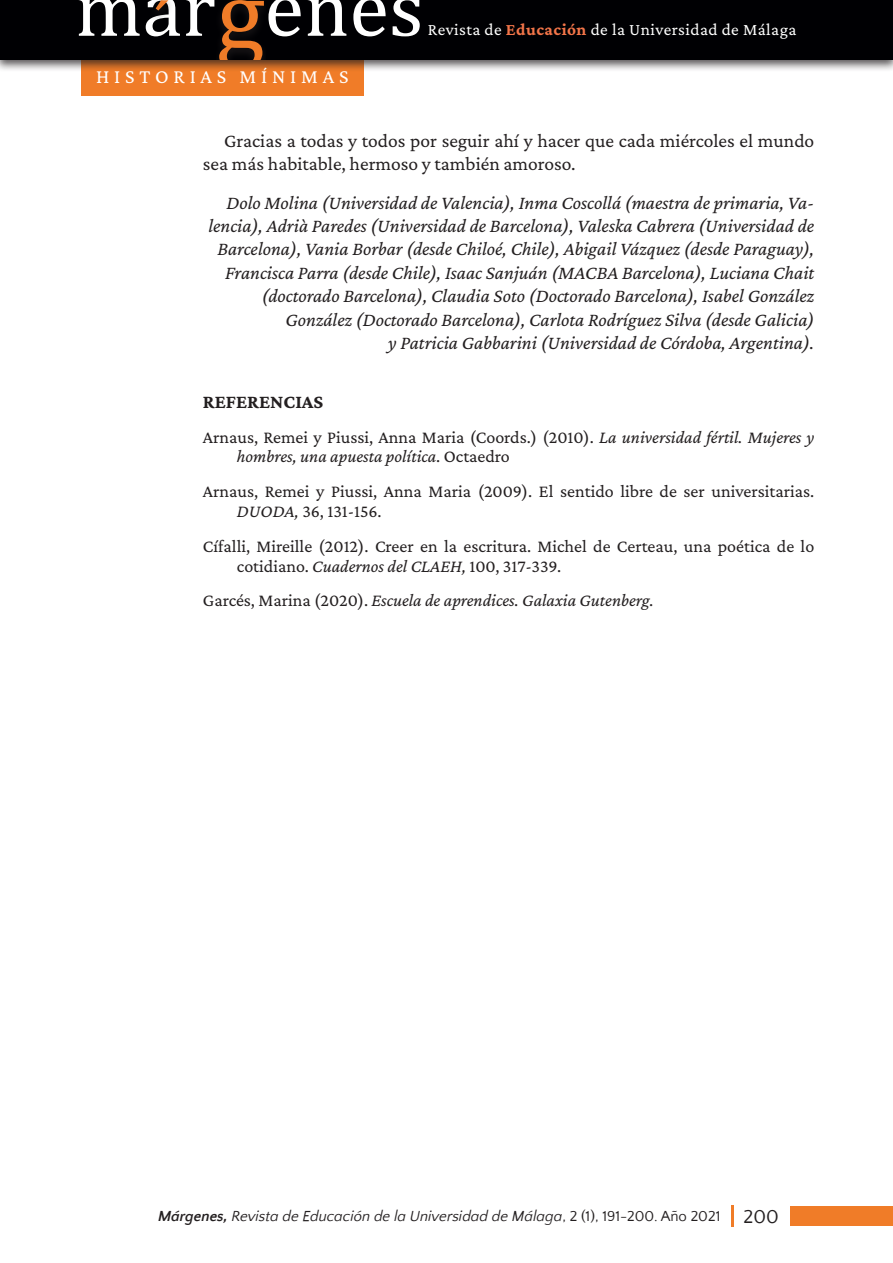
<style>
.page{position:relative;width:893px;height:1263px;background:#fff}
.page>*{position:absolute;margin:0;border:0;box-sizing:border-box;transform-origin:0 0}
.t1{font:20.25px "Crimson Pro";letter-spacing:.24em;color:#fff}
.t2{font:italic 19.5px/23.4px "Crimson Pro";color:#231f20;text-align:right}
.t3{font:19.5px/23.4px "Crimson Pro";color:#231f20}
.t4{font:700 19.5px "Crimson Pro";color:#231f20}
.t5{font:18px/19.8px "Crimson Pro";color:#231f20}
.t6{font:italic 18px "Crimson Pro";color:#231f20}
.t7{font:17.25px "Crimson Pro";letter-spacing:.025em;color:#fff}
.t8{font:italic 15px "Quattrocento Sans";color:#231f20}
.s1{font-weight:700;color:#f37549}
.s2{font-style:italic}
.s3{font-style:normal}
.s4{font-weight:700}
.s5{font-style:normal;font-size:19.5px}
</style>
<div class="page">
<div style="left:81px;top:55px;width:283px;height:41px;background:#f07c28"></div>
<div style="left:0;top:0;width:893px;height:72px;background:#231f20;opacity:.75"></div>
<div style="left:0;top:0;width:893px;height:60px;background:#000003"></div>
<svg style="left:78px;top:0;width:62px;height:36px"></svg>
<svg style="left:307px;top:0;width:39px;height:36px"></svg>
<svg style="left:353px;top:0;width:33px;height:36px"></svg>
<svg style="left:393px;top:0;width:27px;height:36px"></svg>
<svg style="left:146px;top:0;width:155px;height:59px"></svg>
<div style="left:791px;top:1206px;width:102px;height:20px;background:#f07c28"></div>
<hr style="left:731px;top:1205px;width:3px;height:22px;background:#f07c28">
<p class="t1" style="left:96px;top:63px;width:254px">HISTORIAS MÍNIMAS</p>
<p class="t7" style="left:428px;top:18px;width:370px">Revista de <span class="s1">EDUCACIÓN</span> de la Universidad de Málaga</p>
<p class="t3" style="left:203px;top:128px;width:613px;text-indent:21px">Gracias a todas y todos por seguir ahí y hacer que cada miércoles el mundo sea más habitable, hermoso y también amoroso.</p>
<p class="t2" style="left:208px;top:190px;width:607px">Dolo Molina (Universidad de Valencia), Inma Coscollá (maestra de primaria, Va&shy;lencia), Adrià Paredes (Universidad de Barcelona), Valeska Cabrera (Universidad de Barcelona), Vania Borbar (desde Chiloé, Chile), Abigail Vázquez (desde Paraguay), Francisca Parra (desde Chile), Isaac Sanjuán (MACBA Barcelona), Luciana Chait (doctorado Barcelona), Claudia Soto (Doctorado Barcelona), Isabel González González (Doctorado Barcelona), Carlota Rodríguez Silva (desde Galicia)<br>y Patricia Gabbarini (Universidad de Córdoba, Argentina).</p>
<p class="t4" style="left:203px;top:389px;width:122px">REFERENCIAS</p>
<p class="t5" style="left:237px;top:427px;width:579px;text-indent:-34px">Arnaus, Remei y Piussi, Anna Maria (Coords.) (2010). <span class="s2">La universidad fértil. Mujeres y hombres, una apuesta política</span>. Octaedro</p>
<p class="t5" style="left:237px;top:481px;width:579px;text-indent:-34px">Arnaus, Remei y Piussi, Anna Maria (2009). El sentido libre de ser universitarias.<br><span class="s2">DUODA,</span> 36, 131-156.</p>
<p class="t5" style="left:237px;top:536px;width:579px;text-indent:-34px">Cífalli, Mireille (2012). Creer en la escritura. Michel de Certeau, una poética de lo cotidiano. <span class="s2">Cuadernos del CLAEH,</span> 100, 317-339.</p>
<p class="t6" style="left:203px;top:589px;width:452px"><span class="s3">Garcés, Marina (2020).</span> Escuela de aprendices. Galaxia Gutenberg.</p>
<p class="t8" style="left:158px;top:1208px;width:622px"><span class="s4">Márgenes,</span> Revista de Educación de la Universidad de Málaga<span class="s3">, 2 (1), 191-200. Año 2021</span> <span class="s5">200</span></p>
</div>
